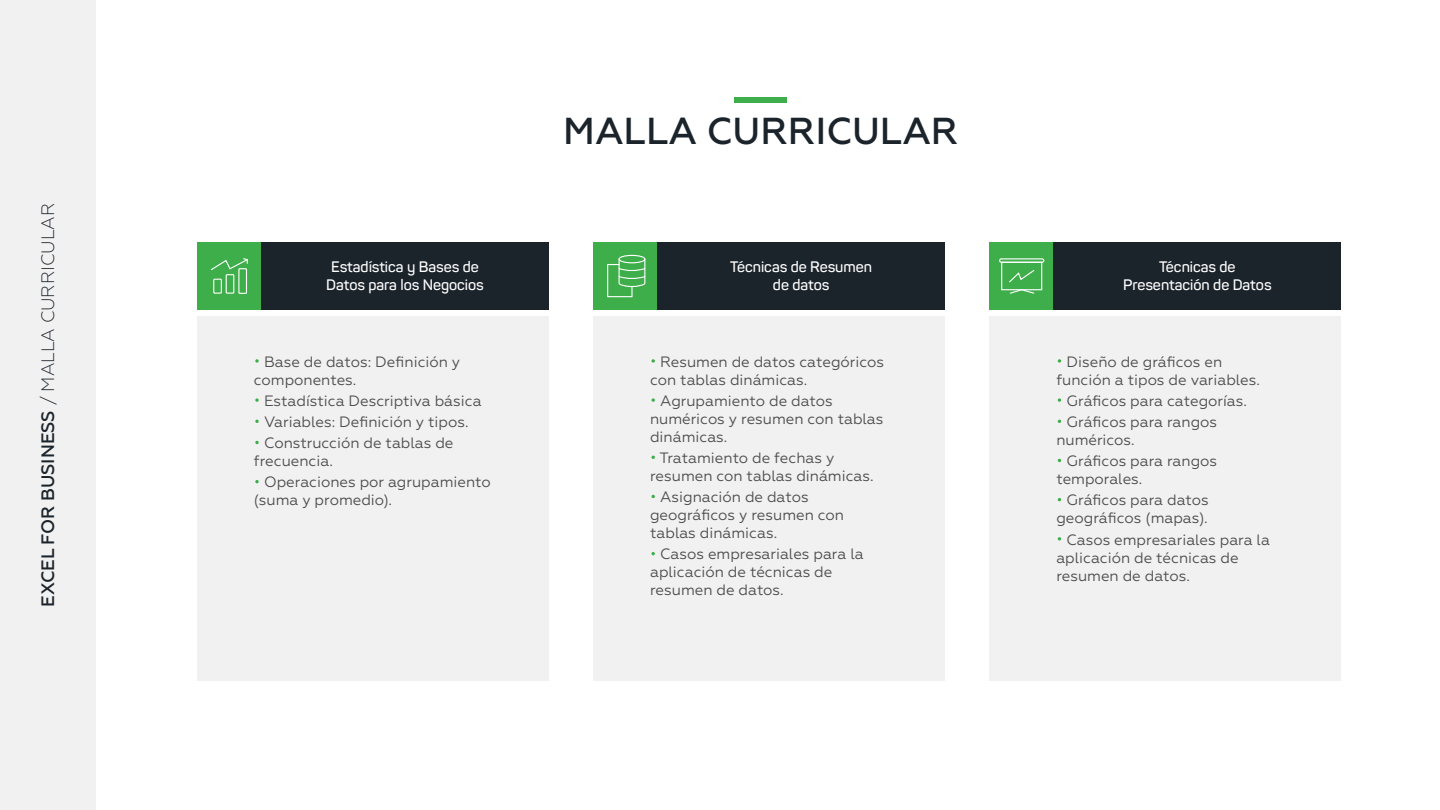
<style>
.page{position:relative;width:1440px;height:810px;background:#fff}
.page>*{position:absolute;margin:0;border:0;box-sizing:border-box;transform-origin:0 0}
.t1{font:500 37.5px "Geometria";color:#1b232b}
.t2{font:500 18px "Geometria";color:#1b232b}
.t3{font:15px/18px "Geometria";color:#4d4d4d}
.t4{font:600 15px/18px "Panton";color:#fff;text-align:center}
.s1{font-weight:300}
.s2{color:#bfbfbf}
</style>
<div class="page">
<div style="left:734px;top:98px;width:53px;height:5px;background:#3dae49"></div>
<div style="left:0;top:0;width:95px;height:810px;background:#f1f1f1"></div>
<div style="left:197px;top:242px;width:64px;height:68px;background:#3dae49"></div>
<div style="left:261px;top:242px;width:288px;height:68px;background:#1b232b"></div>
<div style="left:197px;top:316px;width:352px;height:365px;background:#f1f1f1"></div>
<div style="left:594px;top:242px;width:63px;height:68px;background:#3dae49"></div>
<div style="left:657px;top:242px;width:288px;height:68px;background:#1b232b"></div>
<div style="left:593px;top:316px;width:352px;height:365px;background:#f1f1f1"></div>
<div style="left:990px;top:242px;width:64px;height:68px;background:#3dae49"></div>
<div style="left:1054px;top:242px;width:287px;height:68px;background:#1b232b"></div>
<div style="left:990px;top:316px;width:351px;height:365px;background:#f1f1f1"></div>
<div style="left:213px;top:279px;width:9px;height:15px;border:1px solid #fff"></div>
<div style="left:226px;top:274px;width:8px;height:20px;border:1px solid #fff"></div>
<div style="left:238px;top:268px;width:9px;height:26px;border:1px solid #fff"></div>
<svg style="left:211px;top:258px;width:37px;height:13px"></svg>
<svg style="left:607px;top:254px;width:39px;height:44px"></svg>
<div style="left:1001px;top:262px;width:41px;height:28px;border:1px solid #fff"></div>
<svg style="left:1009px;top:270px;width:26px;height:13px"></svg>
<div style="left:999px;top:258px;width:45px;height:5px;border:1px solid #fff;border-radius:2px"></div>
<svg style="left:1009px;top:289px;width:26px;height:5px"></svg>
<p class="t2" style="left:37px;top:607px;width:406px;rotate:-90deg">EXCEL FOR BUSINESS <span class="s1">/ MALLA CURRICULAR</span></p>
<p class="t4" style="left:326px;top:257px;width:159px">Estadística y Bases de<br>Datos para los Negocios</p>
<p class="t3" style="left:254px;top:352px;width:208px"><span class="s2">•</span> Base de datos: Definición y componentes.</p>
<p class="t3" style="left:254px;top:392px;width:229px"><span class="s2">•</span> Estadística Descriptiva básica</p>
<p class="t3" style="left:254px;top:413px;width:216px"><span class="s2">•</span> Variables: Definición y tipos.</p>
<p class="t3" style="left:254px;top:434px;width:201px"><span class="s2">•</span> Construcción de tablas de frecuencia.</p>
<p class="t3" style="left:254px;top:473px;width:238px"><span class="s2">•</span> Operaciones por agrupamiento (suma y promedio).</p>
<h1 class="t1" style="left:563px;top:109px;width:397px">MALLA CURRICULAR</h1>
<p class="t4" style="left:730px;top:257px;width:143px">Técnicas de Resumen de datos</p>
<p class="t3" style="left:650px;top:352px;width:235px"><span class="s2">•</span> Resumen de datos categóricos con tablas dinámicas.</p>
<p class="t3" style="left:650px;top:392px;width:235px"><span class="s2">•</span> Agrupamiento de datos numéricos y resumen con tablas dinámicas.</p>
<p class="t3" style="left:650px;top:449px;width:225px"><span class="s2">•</span> Tratamiento de fechas y resumen con tablas dinámicas.</p>
<p class="t3" style="left:650px;top:488px;width:195px"><span class="s2">•</span> Asignación de datos geográficos y resumen con tablas dinámicas.</p>
<p class="t3" style="left:650px;top:545px;width:215px"><span class="s2">•</span> Casos empresariales para la aplicación de técnicas de resumen de datos.</p>
<p class="t4" style="left:1123px;top:257px;width:150px">Técnicas de<br>Presentación de Datos</p>
<p class="t3" style="left:1056px;top:352px;width:205px"><span class="s2">•</span> Diseño de gráficos en función a tipos de variables.</p>
<p class="t3" style="left:1056px;top:392px;width:192px"><span class="s2">•</span> Gráficos para categorías.</p>
<p class="t3" style="left:1056px;top:413px;width:162px"><span class="s2">•</span> Gráficos para rangos numéricos.</p>
<p class="t3" style="left:1056px;top:452px;width:162px"><span class="s2">•</span> Gráficos para rangos temporales.</p>
<p class="t3" style="left:1056px;top:491px;width:154px"><span class="s2">•</span> Gráficos para datos geográficos (mapas).</p>
<p class="t3" style="left:1056px;top:530px;width:215px"><span class="s2">•</span> Casos empresariales para la aplicación de técnicas de resumen de datos.</p>
</div>
